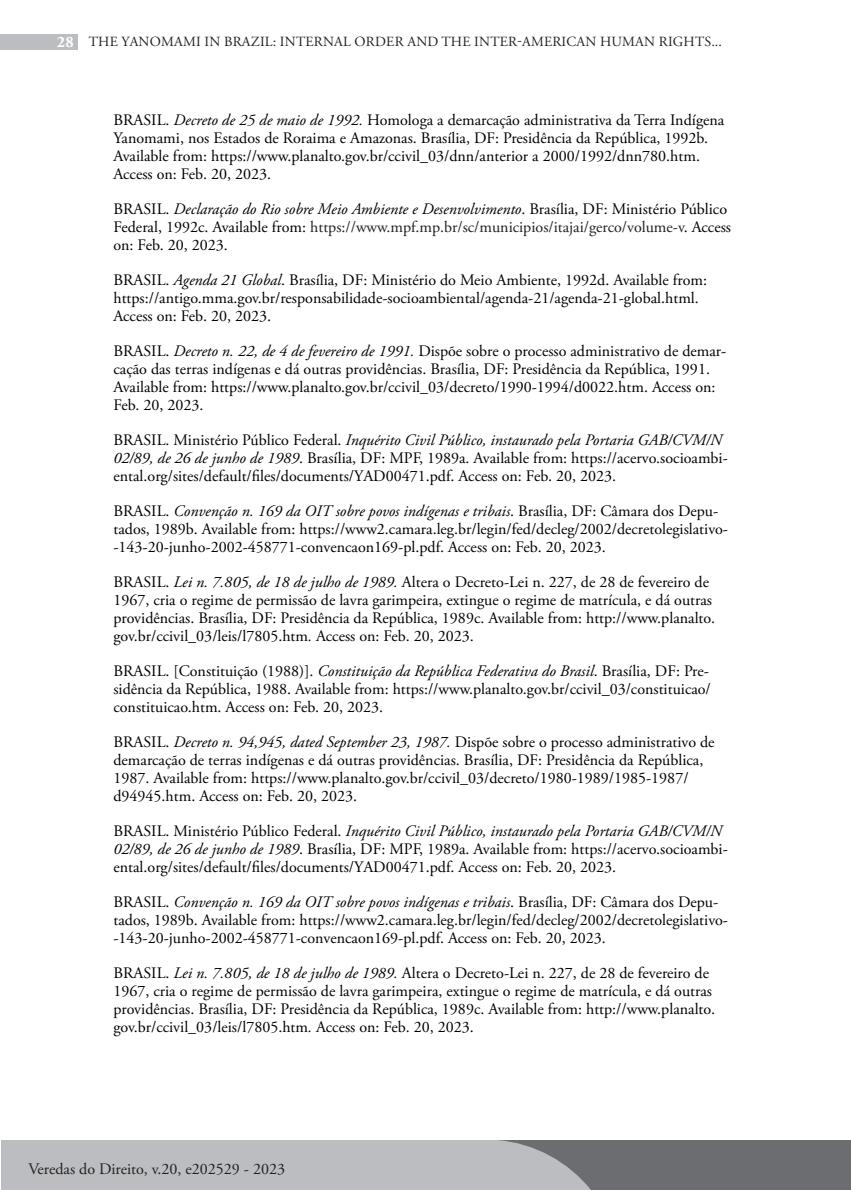
<style>
.page{position:relative;width:851px;height:1191px;background:#fff}
.page>*{position:absolute;margin:0;border:0;box-sizing:border-box;transform-origin:0 0}
.t1{font:16px/18px "Adobe Garamond Pro";color:#000001}
.t2{font:16px "Adobe Garamond Pro";color:#231f20}
.t3{font:14px "Adobe Garamond Pro";letter-spacing:.015em;color:#231f20}
.s1{font-weight:700;font-size:16px;color:#fff}
.s2{font-style:italic}
.s3{color:#231f20}
</style>
<div class="page">
<div style="left:1px;top:1140px;width:849px;height:50px;background:#6c6d70"></div>
<div style="left:0;top:34px;width:77px;height:16px;background:#bcbdc0"></div>
<div style="left:1px;top:1140px;width:590px;height:50px;background:#bcbdc0"></div>
<p class="t3" style="left:57px;top:34px;width:666px"><span class="s1">28</span> THE YANOMAMI IN BRAZIL: INTERNAL ORDER AND THE INTER-AMERICAN HUMAN RIGHTS...</p>
<p class="t1" style="left:113px;top:111px;width:612px">BRASIL. <span class="s2">Decreto de 25 de maio de 1992.</span> Homologa a demarcação administrativa da Terra Indígena Yanomami, nos Estados de Roraima e Amazonas. Brasília, DF: Presidência da República, 1992b.<br>Available from: https://www.planalto.gov.br/ccivil_03/dnn/anterior a 2000/1992/dnn780.htm.<br>Access on: Feb. 20, 2023.</p>
<p class="t1" style="left:113px;top:200px;width:619px">BRASIL. <span class="s2">Declaração do Rio sobre Meio Ambiente e Desenvolvimento</span>. Brasília, DF: Ministério Público<br>Federal, 1992c. Available from: <span class="s3">https://www.mpf.mp.br/sc/municipios/itajai/gerco/volume-v</span>. Access on: Feb. 20, 2023.</p>
<p class="t1" style="left:113px;top:271px;width:595px">BRASIL. <span class="s2">Agenda 21 Global</span>. Brasília, DF: Ministério do Meio Ambiente, 1992d. Available from: https://antigo.mma.gov.br/responsabilidade-socioambiental/agenda-21/agenda-21-global.html.<br>Access on: Feb. 20, 2023.</p>
<p class="t1" style="left:113px;top:343px;width:614px">BRASIL. <span class="s2">Decreto n. 22, de 4 de fevereiro de 1991.</span> Dispõe sobre o processo administrativo de demar&shy;cação das terras indígenas e dá outras providências. Brasília, DF: Presidência da República, 1991.<br>Available from: https://www.planalto.gov.br/ccivil_03/decreto/1990-1994/d0022.htm. Access on:<br>Feb. 20, 2023.</p>
<p class="t1" style="left:113px;top:432px;width:615px">BRASIL. Ministério Público Federal. <span class="s2">Inquérito Civil Público, instaurado pela Portaria GAB/CVM/N<br>02/89, de 26 de junho de 1989</span>. Brasília, DF: MPF, 1989a. Available from: https://acervo.socioambi&shy;ental.org/sites/default/files/documents/YAD00471.pdf. Access on: Feb. 20, 2023.</p>
<p class="t1" style="left:113px;top:503px;width:616px">BRASIL. <span class="s2">Convenção n. 169 da OIT sobre povos indígenas e tribais</span>. Brasília, DF: Câmara dos Depu&shy;tados, 1989b. Available from: https://www2.camara.leg.br/legin/fed/decleg/2002/decretolegislativo--143-20-junho-2002-458771-convencaon169-pl.pdf. Access on: Feb. 20, 2023.</p>
<p class="t1" style="left:113px;top:574px;width:603px">BRASIL. <span class="s2">Lei n. 7.805, de 18 de julho de 1989.</span> Altera o Decreto-Lei n. 227, de 28 de fevereiro de 1967, cria o regime de permissão de lavra garimpeira, extingue o regime de matrícula, e dá outras providências. Brasília, DF: Presidência da República, 1989c. Available from: http://www.planalto. gov.br/ccivil_03/leis/l7805.htm<span class="s2">.</span> Access on: Feb. 20, 2023.</p>
<p class="t1" style="left:113px;top:663px;width:599px">BRASIL. [Constituição (1988)]. <span class="s2">Constituição da República Federativa do Brasil</span>. Brasília, DF: Pre&shy;sidência da República, 1988. Available from: https://www.planalto.gov.br/ccivil_03/constituicao/ constituicao.htm. Access on: Feb. 20, 2023.</p>
<p class="t1" style="left:113px;top:734px;width:602px">BRASIL. <span class="s2">Decreto n. 94,945, dated September 23, 1987.</span> Dispõe sobre o processo administrativo de demarcação de terras indígenas e dá outras providências. Brasília, DF: Presidência da República, 1987. Available from: https://www.planalto.gov.br/ccivil_03/decreto/1980-1989/1985-1987/ d94945.htm. Access on: Feb. 20, 2023.</p>
<p class="t1" style="left:113px;top:823px;width:615px">BRASIL. Ministério Público Federal. <span class="s2">Inquérito Civil Público, instaurado pela Portaria GAB/CVM/N<br>02/89, de 26 de junho de 1989</span>. Brasília, DF: MPF, 1989a. Available from: https://acervo.socioambi&shy;ental.org/sites/default/files/documents/YAD00471.pdf. Access on: Feb. 20, 2023.</p>
<p class="t1" style="left:113px;top:894px;width:616px">BRASIL. <span class="s2">Convenção n. 169 da OIT sobre povos indígenas e tribais</span>. Brasília, DF: Câmara dos Depu&shy;tados, 1989b. Available from: https://www2.camara.leg.br/legin/fed/decleg/2002/decretolegislativo--143-20-junho-2002-458771-convencaon169-pl.pdf. Access on: Feb. 20, 2023.</p>
<p class="t1" style="left:113px;top:965px;width:603px">BRASIL. <span class="s2">Lei n. 7.805, de 18 de julho de 1989.</span> Altera o Decreto-Lei n. 227, de 28 de fevereiro de 1967, cria o regime de permissão de lavra garimpeira, extingue o regime de matrícula, e dá outras providências. Brasília, DF: Presidência da República, 1989c. Available from: http://www.planalto. gov.br/ccivil_03/leis/l7805.htm<span class="s2">.</span> Access on: Feb. 20, 2023.</p>
<p class="t2" style="left:28px;top:1159px;width:258px">Veredas do Direito, v.20, e202529 - 2023</p>
</div>
